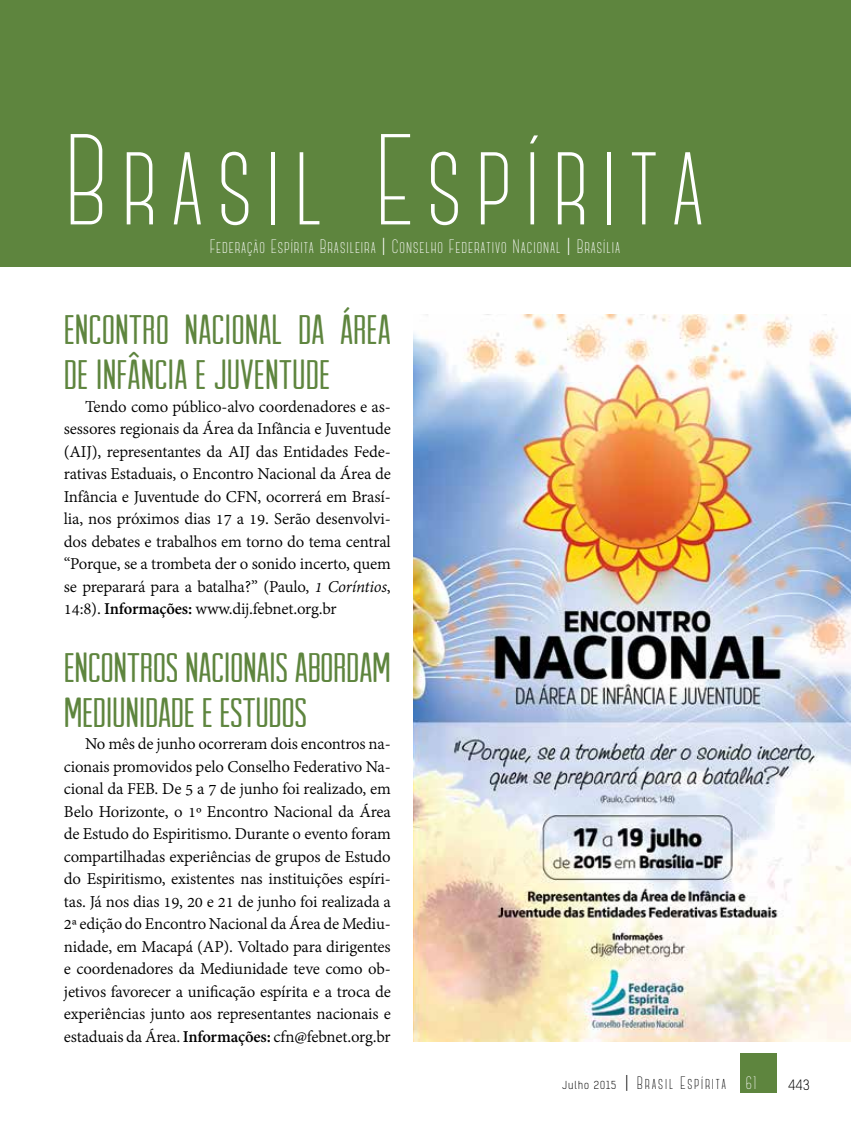
<style>
.page{position:relative;width:851px;height:1127px;background:#fff}
.page>*{position:absolute;margin:0;border:0;box-sizing:border-box;transform-origin:0 0}
.t1{font:300 129px "Canter";letter-spacing:.1em;color:#fff}
.t2{font:42px/45px "Arvil Sans";letter-spacing:-.01em;color:#5e853e}
.t3{font:300 19.5px "Canter";letter-spacing:.05em;color:#fff}
.t4{font:18px/22.5px "Adobe Devanagari";letter-spacing:-.01em;color:#000;text-align:justify}
.t5{font:300 18px "Canter";letter-spacing:.1em;color:#000}
.t6{font:300 13.5px "Kelson Sans";color:#000}
.s1{font-family:"Kelson Sans"}
.s2{font-style:italic}
.s3{font-weight:700}
.s4{font-family:"Kelson Sans";font-size:10.5px}
.s5{color:#fff}
</style>
<div class="page">
<div style="left:740px;top:1053px;width:36px;height:40px;background:#5e853e"></div>
<div style="left:0;top:0;width:850px;height:266px;background:#5e853e"></div>
<img style="left:413px;top:315px;width:437px;height:727px">
<h1 class="t1" style="left:64px;top:119px;width:642px">Brasil Espírita</h1>
<p class="t3" style="left:210px;top:237px;width:412px">Federação Espírita Brasileira <span class="s1">|</span> Conselho Federativo Nacional <span class="s1">|</span> Brasília</p>
<h2 class="t2" style="left:64px;top:306px;width:328px">ENCONTRO NACIONAL DA ÁREA<br>DE INFÂNCIA E JUVENTUDE</h2>
<p class="t4" style="left:64px;top:397px;width:328px;text-indent:21px">Tendo como público-alvo coordenadores e as&shy;sessores regionais da Área da Infância e Juventude (AIJ), representantes da AIJ das Entidades Fede&shy;rativas Estaduais, o Encontro Nacional da Área de Infância e Juventude do CFN, ocorrerá em Brasí&shy;lia, nos próximos dias 17 a 19. Serão desenvolvi&shy;dos debates e trabalhos em torno do tema central “Porque, se a trombeta der o sonido incerto, quem se preparará para a batalha?” (Paulo, <span class="s2">1 Coríntios</span>, 14:8). <span class="s3">Informações:</span> www.dij.febnet.org.br</p>
<h2 class="t2" style="left:64px;top:644px;width:328px">ENCONTROS NACIONAIS ABORDAM<br>MEDIUNIDADE E ESTUDOS</h2>
<p class="t4" style="left:64px;top:734px;width:328px;text-indent:21px">No mês de junho ocorreram dois encontros na&shy;cionais promovidos pelo Conselho Federativo Na&shy;cional da FEB. De 5 a 7 de junho foi realizado, em Belo Horizonte, o 1º Encontro Nacional da Área de Estudo do Espiritismo. Durante o evento foram compartilhadas experiências de grupos de Estudo do Espiritismo, existentes nas instituições espíri&shy;tas. Já nos dias 19, 20 e 21 de junho foi realizada a 2ª edição do Encontro Nacional da Área de Mediu&shy;nidade, em Macapá (AP). Voltado para dirigentes e coordenadores da Mediunidade teve como ob&shy;jetivos favorecer a unificação espírita e a troca de experiências junto aos representantes nacionais e estaduais da Área. <span class="s3">Informações:</span> cfn@febnet.org.br</p>
<p class="t5" style="left:562px;top:1074px;width:195px"><span class="s4">Julho 2015</span> <span class="s1">|</span> Brasil Espírita <span class="s5">61</span></p>
<p class="t6" style="left:788px;top:1076px;width:23px">443</p>
</div>
